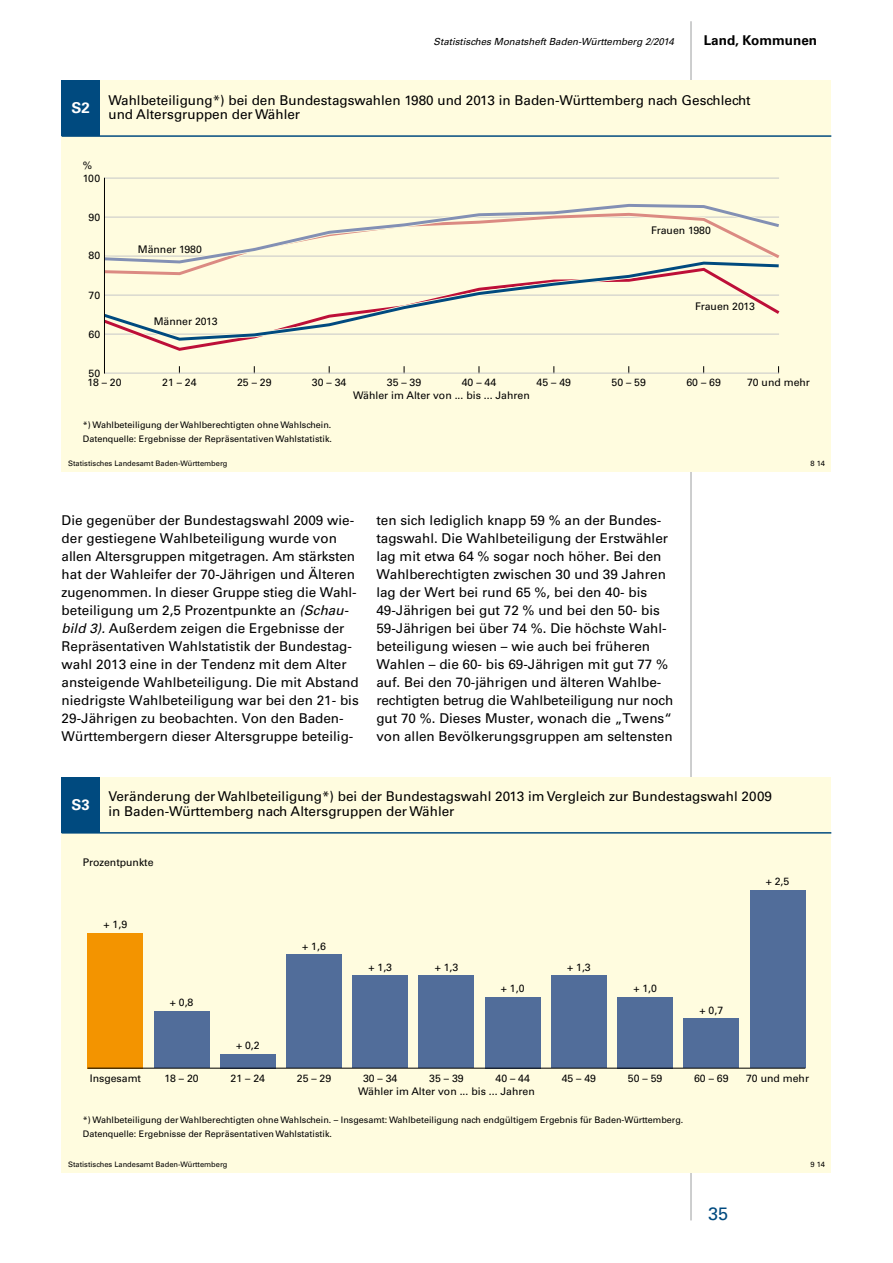
<style>
.page{position:relative;width:893px;height:1263px;background:#fff}
.page>*{position:absolute;margin:0;border:0;box-sizing:border-box;transform-origin:0 0}
.t1{font:18px "Univers";color:#004a7f}
.t2{font:700 15px "Univers";color:#fff}
.t3{font:13.5px/18px "Univers";color:#000}
.t4{font:700 13.5px "Univers";color:#000}
.t5{font:10.5px/12.6px "Univers";color:#000}
.t6{font:italic 9.75px "Univers";color:#000}
.t7{font:9px/13.5px "Univers";color:#000}
.t8{font:7.5px "Univers";color:#000}
.s1{font-style:italic}
</style>
<div class="page">
<hr style="left:691px;top:21px;width:1px;height:1199px;background:#9c9e9f">
<div style="left:62px;top:81px;width:769px;height:391px;background:#fffcdf"></div>
<div style="left:62px;top:81px;width:38px;height:55px;background:#004a7f"></div>
<hr style="left:105px;top:373px;width:673px;height:1px;background:#c6c7c8">
<hr style="left:105px;top:178px;width:673px;height:1px;background:#c6c7c8">
<svg style="left:105px;top:203px;width:675px;height:55px"></svg>
<svg style="left:105px;top:258px;width:127px;height:86px"></svg>
<svg style="left:105px;top:260px;width:675px;height:82px"></svg>
<hr style="left:104px;top:178px;width:1px;height:195px;background:#000">
<hr style="left:62px;top:135px;width:769px;height:2px;background:#004a7f">
<div style="left:62px;top:777px;width:769px;height:396px;background:#fffcdf"></div>
<div style="left:62px;top:777px;width:38px;height:56px;background:#004a7f"></div>
<div style="left:88px;top:933px;width:55px;height:135px;background:#f39400"></div>
<div style="left:154px;top:1011px;width:55px;height:57px;background:#516d9a"></div>
<div style="left:220px;top:1054px;width:56px;height:14px;background:#516d9a"></div>
<div style="left:286px;top:954px;width:56px;height:114px;background:#516d9a"></div>
<div style="left:352px;top:976px;width:56px;height:92px;background:#516d9a"></div>
<div style="left:419px;top:976px;width:55px;height:92px;background:#516d9a"></div>
<div style="left:485px;top:997px;width:55px;height:71px;background:#516d9a"></div>
<div style="left:551px;top:976px;width:56px;height:92px;background:#516d9a"></div>
<div style="left:617px;top:997px;width:56px;height:71px;background:#516d9a"></div>
<div style="left:683px;top:1018px;width:56px;height:50px;background:#516d9a"></div>
<div style="left:750px;top:890px;width:55px;height:178px;background:#516d9a"></div>
<hr style="left:88px;top:1068px;width:717px;height:1px;background:#000">
<hr style="left:62px;top:832px;width:769px;height:1px;background:#004a7f">
<p class="t6" style="left:434px;top:35px;width:242px">Statistisches Monatsheft Baden-Württemberg 2/2014</p>
<p class="t4" style="left:704px;top:32px;width:115px">Land, Kommunen</p>
<p class="t2" style="left:72px;top:99px;width:20px">S2</p>
<p class="t3" style="left:108px;top:93px;width:644px;line-height:14.2px">Wahlbeteiligung*) bei den Bundestagswahlen 1980 und 2013 in Baden-Württemberg nach Geschlecht und Altersgruppen der Wähler</p>
<p class="t5" style="left:83px;top:159px;width:19px">%<br>100</p>
<p class="t5" style="left:89px;top:211px;width:13px">90</p>
<p class="t5" style="left:89px;top:249px;width:13px">80</p>
<p class="t5" style="left:89px;top:289px;width:13px">70</p>
<p class="t5" style="left:89px;top:328px;width:13px">60</p>
<p class="t5" style="left:89px;top:367px;width:13px">50</p>
<p class="t5" style="left:138px;top:243px;width:66px">Männer 1980</p>
<p class="t5" style="left:154px;top:315px;width:66px">Männer 2013</p>
<p class="t5" style="left:651px;top:225px;width:61px">Frauen 1980</p>
<p class="t5" style="left:695px;top:300px;width:61px">Frauen 2013</p>
<p class="t5" style="left:87px;top:376px;width:36px">18 – 20</p>
<p class="t5" style="left:162px;top:376px;width:36px">21 – 24</p>
<p class="t5" style="left:237px;top:376px;width:36px">25 – 29</p>
<p class="t5" style="left:312px;top:376px;width:36px">30 – 34</p>
<p class="t5" style="left:387px;top:376px;width:36px">35 – 39</p>
<p class="t5" style="left:462px;top:376px;width:36px">40 – 44</p>
<p class="t5" style="left:537px;top:376px;width:36px">45 – 49</p>
<p class="t5" style="left:611px;top:376px;width:36px">50 – 59</p>
<p class="t5" style="left:686px;top:376px;width:36px">60 – 69</p>
<p class="t5" style="left:747px;top:376px;width:65px">70 und mehr</p>
<p class="t7" style="left:83px;top:418px;width:251px">*) Wahlbeteiligung der Wahlberechtigten ohne Wahlschein.<br>Datenquelle: Ergebnisse der Repräsentativen Wahlstatistik.</p>
<p class="t5" style="left:353px;top:389px;width:178px">Wähler im Alter von ... bis ... Jahren</p>
<p class="t8" style="left:68px;top:459px;width:161px">Statistisches Landesamt Baden-Württemberg</p>
<p class="t8" style="left:811px;top:459px;width:16px">8 14</p>
<p class="t3" style="left:62px;top:511px;width:299px">Die gegenüber der Bundestagswahl 2009 wie&shy;der gestiegene Wahlbeteiligung wurde von allen Altersgruppen mitgetragen. Am stärksten hat der Wahleifer der 70-Jährigen und Älteren zugenommen. In dieser Gruppe stieg die Wahl&shy;beteiligung um 2,5 Prozentpunkte an <span class="s1">(Schau&shy;bild 3).</span> Außerdem zeigen die Ergebnisse der Repräsentativen Wahlstatistik der Bundestag&shy;wahl 2013 eine in der Tendenz mit dem Alter ansteigende Wahlbeteiligung. Die mit Abstand niedrigste Wahlbeteiligung war bei den 21- bis 29-Jährigen zu beobachten. Von den Baden-Württembergern dieser Altersgruppe beteilig-</p>
<p class="t3" style="left:376px;top:511px;width:298px">ten sich lediglich knapp 59 % an der Bundes&shy;tagswahl. Die Wahlbeteiligung der Erstwähler lag mit etwa 64 % sogar noch höher. Bei den Wahlberechtigten zwischen 30 und 39 Jahren lag der Wert bei rund 65 %, bei den 40- bis 49-Jährigen bei gut 72 % und bei den 50- bis 59-Jährigen bei über 74 %. Die höchste Wahl&shy;beteiligung wiesen – wie auch bei früheren Wahlen – die 60- bis 69-Jährigen mit gut 77 % auf. Bei den 70-jährigen und älteren Wahlbe&shy;rechtigten betrug die Wahlbeteiligung nur noch gut 70 %. Dieses Muster, wonach die „Twens“ von allen Bevölkerungsgruppen am seltensten</p>
<p class="t2" style="left:72px;top:796px;width:20px">S3</p>
<p class="t3" style="left:108px;top:790px;width:665px;line-height:14.2px">Veränderung der Wahlbeteiligung*) bei der Bundestagswahl 2013 im Vergleich zur Bundestagswahl 2009 in Baden-Württemberg nach Altersgruppen der Wähler</p>
<p class="t5" style="left:83px;top:856px;width:72px">Prozentpunkte</p>
<p class="t5" style="left:104px;top:918px;width:25px">+ 1,9</p>
<p class="t5" style="left:170px;top:996px;width:25px">+ 0,8</p>
<p class="t5" style="left:236px;top:1039px;width:25px">+ 0,2</p>
<p class="t5" style="left:302px;top:939px;width:25px">+ 1,6</p>
<p class="t5" style="left:368px;top:961px;width:25px">+ 1,3</p>
<p class="t5" style="left:435px;top:961px;width:25px">+ 1,3</p>
<p class="t5" style="left:501px;top:982px;width:25px">+ 1,0</p>
<p class="t5" style="left:567px;top:961px;width:25px">+ 1,3</p>
<p class="t5" style="left:633px;top:982px;width:25px">+ 1,0</p>
<p class="t5" style="left:699px;top:1003px;width:25px">+ 0,7</p>
<p class="t5" style="left:766px;top:875px;width:25px">+ 2,5</p>
<p class="t5" style="left:90px;top:1072px;width:53px">Insgesamt</p>
<p class="t5" style="left:164px;top:1072px;width:36px">18 – 20</p>
<p class="t5" style="left:231px;top:1072px;width:36px">21 – 24</p>
<p class="t5" style="left:297px;top:1072px;width:36px">25 – 29</p>
<p class="t5" style="left:363px;top:1072px;width:36px">30 – 34</p>
<p class="t5" style="left:429px;top:1072px;width:36px">35 – 39</p>
<p class="t5" style="left:495px;top:1072px;width:36px">40 – 44</p>
<p class="t5" style="left:562px;top:1072px;width:36px">45 – 49</p>
<p class="t5" style="left:628px;top:1072px;width:36px">50 – 59</p>
<p class="t5" style="left:694px;top:1072px;width:36px">60 – 69</p>
<p class="t5" style="left:746px;top:1072px;width:65px">70 und mehr</p>
<p class="t5" style="left:358px;top:1085px;width:178px">Wähler im Alter von ... bis ... Jahren</p>
<p class="t7" style="left:83px;top:1113px;width:602px">*) Wahlbeteiligung der Wahlberechtigten ohne Wahlschein. – Insgesamt: Wahlbeteiligung nach endgültigem Ergebnis für Baden-Württemberg.<br>Datenquelle: Ergebnisse der Repräsentativen Wahlstatistik.</p>
<p class="t8" style="left:68px;top:1160px;width:161px">Statistisches Landesamt Baden-Württemberg</p>
<p class="t8" style="left:811px;top:1159px;width:16px">9 14</p>
<h1 class="t1" style="left:708px;top:1203px;width:22px">35</h1>
</div>
